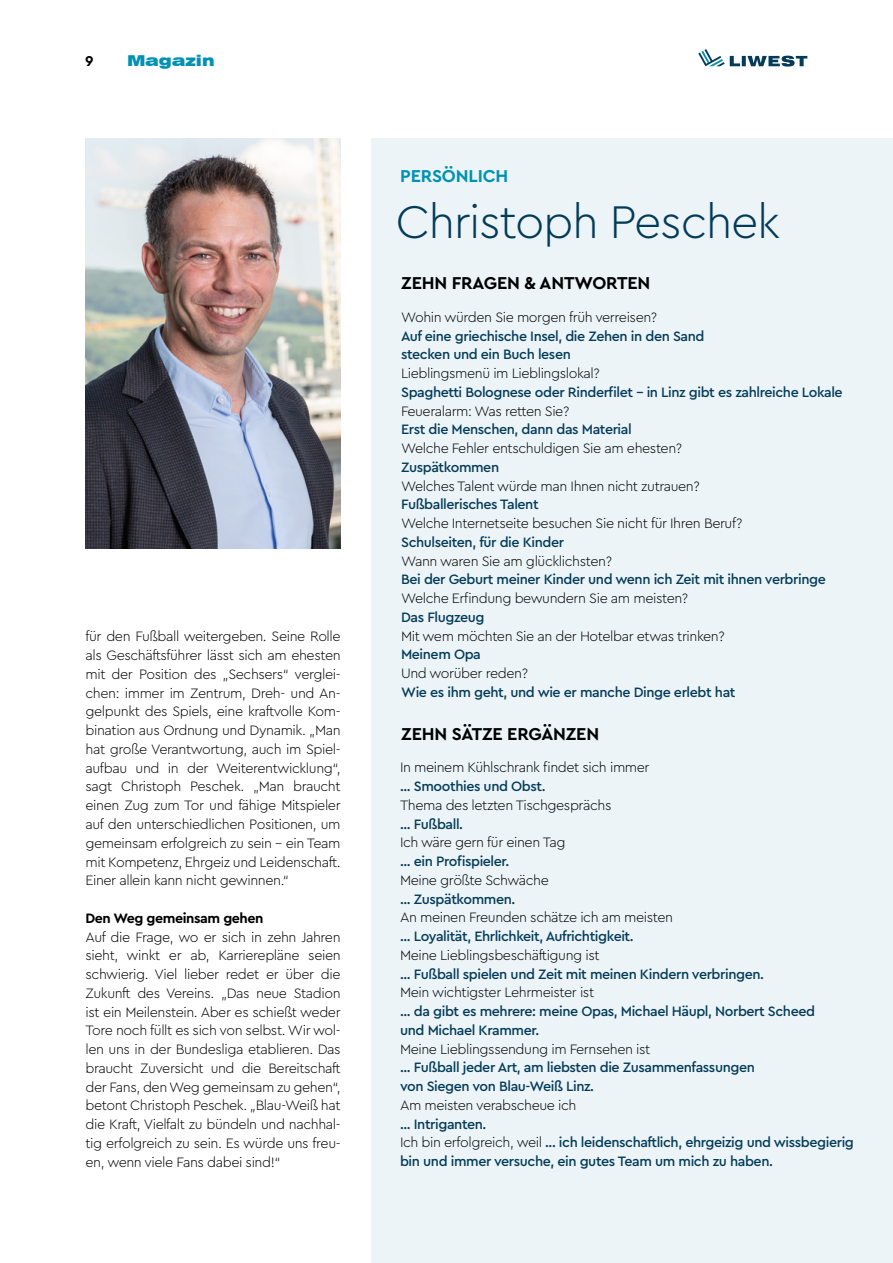
<style>
.page{position:relative;width:893px;height:1263px;background:#fff}
.page>*{position:absolute;margin:0;border:0;box-sizing:border-box;transform-origin:0 0}
.t1{font:300 48px "Cera PRO";letter-spacing:-.03em;color:#033b59}
.t2{font:700 18px "Cera PRO";letter-spacing:-.01em;color:#000}
.t3{font:700 18px "Cera PRO";letter-spacing:-.01em;color:#0091b3}
.t4{font:900 expanded 15px "Swiss 721 BT";color:#0091b3}
.t5{font:700 15px "Cera PRO";color:#000}
.t6{font:300 14.25px/18.8px "Cera PRO";letter-spacing:-.03em;color:#000;text-align:justify}
.t7{font:500 14.25px/18.8px "Cera PRO";letter-spacing:-.03em;color:#033b59}
.t8{font:700 14.25px "Cera PRO";letter-spacing:-.03em;color:#000}
.s1{font-weight:300;color:#000}
</style>
<div class="page">
<div style="left:371px;top:139px;width:522px;height:1124px;background:#ecf4f8"></div>
<img style="left:85px;top:139px;width:255px;height:409px">
<svg style="left:698px;top:49px;width:109px;height:18px"></svg>
<p class="t5" style="left:85px;top:51px;width:10px">9</p>
<p class="t4" style="left:127px;top:52px;width:89px">Magazin</p>
<p class="t6" style="left:86px;top:627px;width:257px">für den Fußball weitergeben. Seine Rolle als Geschäftsführer lässt sich am ehesten mit der Position des „Sechsers“ verglei&shy;chen: immer im Zentrum, Dreh- und An&shy;gelpunkt des Spiels, eine kraftvolle Kom&shy;bination aus Ordnung und Dynamik. „Man hat große Verantwortung, auch im Spiel&shy;aufbau und in der Weiterentwicklung“, sagt Christoph Peschek. „Man braucht einen Zug zum Tor und fähige Mitspieler auf den unterschiedlichen Positionen, um gemeinsam erfolgreich zu sein – ein Team mit Kompetenz, Ehrgeiz und Leidenschaft.<br>Einer allein kann nicht gewinnen.“</p>
<p class="t8" style="left:86px;top:908px;width:180px">Den Weg gemeinsam gehen</p>
<p class="t6" style="left:86px;top:927px;width:257px">Auf die Frage, wo er sich in zehn Jahren sieht, winkt er ab, Karrierepläne seien schwierig. Viel lieber redet er über die Zukunft des Vereins. „Das neue Stadion ist ein Meilenstein. Aber es schießt weder Tore noch füllt es sich von selbst. Wir wol&shy;len uns in der Bundesliga etablieren. Das braucht Zuversicht und die Bereitschaft der Fans, den Weg gemeinsam zu gehen“, betont Christoph Peschek. „Blau-Weiß hat die Kraft, Vielfalt zu bündeln und nachhal&shy;tig erfolgreich zu sein. Es würde uns freu&shy;en, wenn viele Fans dabei sind!“</p>
<p class="t3" style="left:400px;top:164px;width:110px">PERSÖNLICH</p>
<h1 class="t1" style="left:396px;top:190px;width:386px">Christoph Peschek</h1>
<p class="t2" style="left:401px;top:271px;width:251px">ZEHN FRAGEN &amp; ANTWORTEN</p>
<p class="t6" style="left:401px;top:307px;width:258px">Wohin würden Sie morgen früh verreisen?</p>
<p class="t7" style="left:401px;top:326px;width:305px">Auf eine griechische Insel, die Zehen in den Sand stecken und ein Buch lesen</p>
<p class="t6" style="left:401px;top:363px;width:200px">Lieblingsmenü im Lieblingslokal?</p>
<p class="t7" style="left:401px;top:382px;width:443px">Spaghetti Bolognese oder Rinderfilet – in Linz gibt es zahlreiche Lokale</p>
<p class="t6" style="left:401px;top:401px;width:170px">Feueralarm: Was retten Sie?</p>
<p class="t7" style="left:401px;top:419px;width:232px">Erst die Menschen, dann das Material</p>
<p class="t6" style="left:401px;top:438px;width:282px">Welche Fehler entschuldigen Sie am ehesten?</p>
<p class="t7" style="left:401px;top:457px;width:100px">Zuspätkommen</p>
<p class="t6" style="left:401px;top:476px;width:300px">Welches Talent würde man Ihnen nicht zutrauen?</p>
<p class="t7" style="left:401px;top:494px;width:139px">Fußballerisches Talent</p>
<p class="t6" style="left:401px;top:513px;width:343px">Welche Internetseite besuchen Sie nicht für Ihren Beruf?</p>
<p class="t7" style="left:401px;top:532px;width:165px">Schulseiten, für die Kinder</p>
<p class="t6" style="left:401px;top:551px;width:212px">Wann waren Sie am glücklichsten?</p>
<p class="t7" style="left:401px;top:570px;width:426px">Bei der Geburt meiner Kinder und wenn ich Zeit mit ihnen verbringe</p>
<p class="t6" style="left:401px;top:588px;width:289px">Welche Erfindung bewundern Sie am meisten?</p>
<p class="t7" style="left:401px;top:607px;width:85px">Das Flugzeug</p>
<p class="t6" style="left:401px;top:626px;width:325px">Mit wem möchten Sie an der Hotelbar etwas trinken?</p>
<p class="t7" style="left:401px;top:645px;width:81px">Meinem Opa</p>
<p class="t6" style="left:401px;top:663px;width:128px">Und worüber reden?</p>
<p class="t7" style="left:401px;top:682px;width:336px">Wie es ihm geht, und wie er manche Dinge erlebt hat</p>
<p class="t2" style="left:401px;top:722px;width:199px">ZEHN SÄTZE ERGÄNZEN</p>
<p class="t6" style="left:400px;top:757px;width:251px">In meinem Kühlschrank findet sich immer</p>
<p class="t7" style="left:400px;top:776px;width:147px">... Smoothies und Obst.</p>
<p class="t6" style="left:400px;top:795px;width:213px">Thema des letzten Tischgesprächs</p>
<p class="t7" style="left:400px;top:814px;width:65px">... Fußball.</p>
<p class="t6" style="left:400px;top:832px;width:167px">Ich wäre gern für einen Tag</p>
<p class="t7" style="left:400px;top:851px;width:111px">... ein Profispieler.</p>
<p class="t6" style="left:400px;top:870px;width:150px">Meine größte Schwäche</p>
<p class="t7" style="left:400px;top:889px;width:117px">... Zuspätkommen.</p>
<p class="t6" style="left:400px;top:907px;width:275px">An meinen Freunden schätze ich am meisten</p>
<p class="t7" style="left:400px;top:926px;width:235px">... Loyalität, Ehrlichkeit, Aufrichtigkeit.</p>
<p class="t6" style="left:400px;top:945px;width:201px">Meine Lieblingsbeschäftigung ist</p>
<p class="t7" style="left:400px;top:964px;width:365px">... Fußball spielen und Zeit mit meinen Kindern verbringen.</p>
<p class="t6" style="left:400px;top:982px;width:196px">Mein wichtigster Lehrmeister ist</p>
<p class="t7" style="left:400px;top:1001px;width:417px">... da gibt es mehrere: meine Opas, Michael Häupl, Norbert Scheed und Michael Krammer.</p>
<p class="t6" style="left:400px;top:1039px;width:252px">Meine Lieblingssendung im Fernsehen ist</p>
<p class="t7" style="left:400px;top:1057px;width:356px">... Fußball jeder Art, am liebsten die Zusammenfassungen von Siegen von Blau-Weiß Linz.</p>
<p class="t6" style="left:400px;top:1095px;width:178px">Am meisten verabscheue ich</p>
<p class="t7" style="left:400px;top:1114px;width:455px">... Intriganten.<br><span class="s1">Ich bin erfolgreich, weil</span> ... ich leidenschaftlich, ehrgeizig und wissbegierig bin und immer versuche, ein gutes Team um mich zu haben.</p>
</div>
